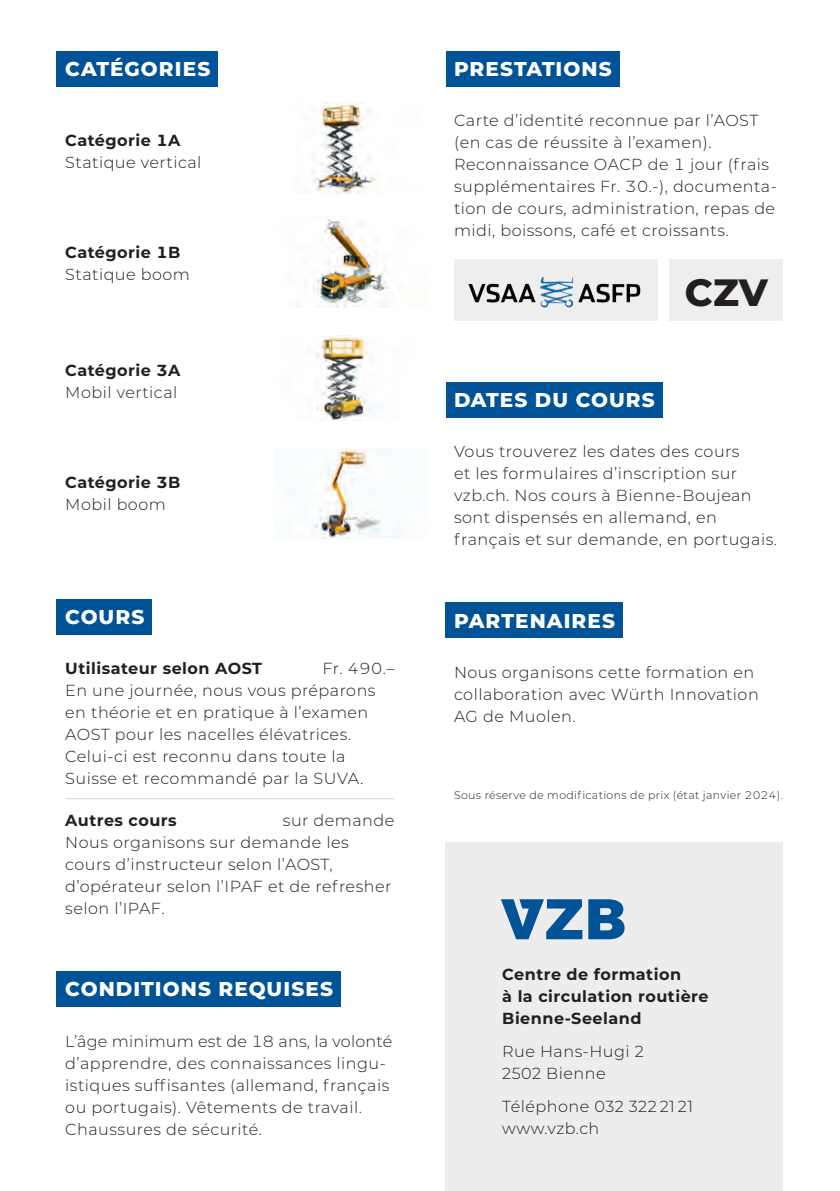
<style>
.page{position:relative;width:840px;height:1191px;background:#fff}
.page>*{position:absolute;margin:0;border:0;box-sizing:border-box;transform-origin:0 0}
.t1{font:800 38px "Montserrat";color:#231f20}
.Untertitel{font:800 20px "Montserrat";letter-spacing:.055em;color:#fff}
.Grundtext_Linie_unte{font:300 16px/22px "Montserrat";letter-spacing:.03em;color:#231f20}
.Grundtext_Linie_unte-2{font:700 16px/22px "Montserrat";letter-spacing:.03em;color:#231f20}
.Grundtext{font:300 16px "Montserrat";letter-spacing:.03em;color:#231f20}
.Grundtext-2{font:700 16px "Montserrat";letter-spacing:.03em;color:#231f20}
.Hinweis_klein{font:300 11px "Montserrat";letter-spacing:.03em;color:#231f20}
</style>
<div class="page">
<div style="left:57px;top:51px;width:161px;height:36px;background:#015397"></div>
<div style="left:57px;top:599px;width:95px;height:35px;background:#015397"></div>
<hr style="left:65px;top:798px;width:329px;height:1px;background:#d1d2d4">
<div style="left:57px;top:971px;width:284px;height:36px;background:#015397"></div>
<div style="left:445px;top:51px;width:174px;height:36px;background:#015397"></div>
<div style="left:445px;top:382px;width:217px;height:35px;background:#015397"></div>
<div style="left:445px;top:602px;width:177px;height:36px;background:#015397"></div>
<img style="left:313px;top:218px;width:76px;height:89px">
<img style="left:313px;top:103px;width:64px;height:90px">
<img style="left:307px;top:335px;width:73px;height:85px">
<img style="left:312px;top:449px;width:84px;height:90px">
<div style="left:669px;top:259px;width:113px;height:62px;background:#eeeeef"></div>
<div style="left:454px;top:259px;width:203px;height:62px;background:#eeeeef"></div>
<img style="left:468px;top:277px;width:173px;height:31px">
<div style="left:445px;top:842px;width:337px;height:349px;background:#ededee"></div>
<svg style="left:501px;top:899px;width:81px;height:40px"></svg>
<svg style="left:588px;top:899px;width:36px;height:40px"></svg>
<p class="Untertitel" style="left:65px;top:54px;width:146px">CATÉGORIES</p>
<p class="Grundtext-2" style="left:65px;top:129px;width:117px">Catégorie 1A</p>
<p class="Grundtext" style="left:65px;top:152px;width:138px">Statique vertical</p>
<p class="Grundtext-2" style="left:65px;top:241px;width:116px">Catégorie 1B</p>
<p class="Grundtext" style="left:65px;top:264px;width:126px">Statique boom</p>
<p class="Grundtext-2" style="left:65px;top:359px;width:117px">Catégorie 3A</p>
<p class="Grundtext" style="left:65px;top:381px;width:113px">Mobil vertical</p>
<p class="Grundtext-2" style="left:65px;top:471px;width:116px">Catégorie 3B</p>
<p class="Grundtext" style="left:65px;top:493px;width:102px">Mobil boom</p>
<p class="Untertitel" style="left:65px;top:602px;width:81px">COURS</p>
<p class="Grundtext_Linie_unte-2" style="left:65px;top:656px;width:198px">Utilisateur selon AOST</p>
<p class="Grundtext_Linie_unte" style="left:65px;top:657px;width:330px;text-indent:257px">Fr. 490.–<br>En une journée, nous vous préparons en théorie et en pratique à l’examen<br>AOST pour les nacelles élévatrices.<br>Celui-ci est reconnu dans toute la<br>Suisse et recommandé par la SUVA.</p>
<p class="Grundtext_Linie_unte-2" style="left:65px;top:808px;width:113px">Autres cours</p>
<p class="Grundtext_Linie_unte" style="left:65px;top:809px;width:330px;text-indent:217px">sur demande<br>Nous organisons sur demande les cours d’instructeur selon l’AOST, d’opérateur selon l’IPAF et de refresher selon l’IPAF.</p>
<p class="Untertitel" style="left:65px;top:974px;width:269px">CONDITIONS REQUISES</p>
<p class="Grundtext_Linie_unte" style="left:65px;top:1029px;width:328px">L’âge minimum est de 18 ans, la volonté d’apprendre, des connaissances lingu&shy;istiques suffisantes (allemand, français ou portugais). Vêtements de travail.<br>Chaussures de sécurité.</p>
<p class="Untertitel" style="left:454px;top:54px;width:159px">PRESTATIONS</p>
<p class="Grundtext_Linie_unte" style="left:454px;top:109px;width:324px">Carte d’identité reconnue par l’AOST (en cas de réussite à l’examen).<br>Reconnaissance OACP de 1 jour (frais supplémentaires Fr. 30.-), documenta&shy;tion de cours, administration, repas de midi, boissons, café et croissants.</p>
<p class="t1" style="left:684px;top:264px;width:84px">CZV</p>
<p class="Untertitel" style="left:454px;top:385px;width:202px">DATES DU COURS</p>
<p class="Grundtext_Linie_unte" style="left:454px;top:440px;width:324px">Vous trouverez les dates des cours<br>et les formulaires d’inscription sur vzb.ch. Nos cours à Bienne-Boujean sont dispensés en allemand, en français et sur demande, en portugais.</p>
<p class="Untertitel" style="left:454px;top:606px;width:162px">PARTENAIRES</p>
<p class="Grundtext_Linie_unte" style="left:454px;top:661px;width:306px">Nous organisons cette formation en collaboration avec Würth Innovation<br>AG de Muolen.</p>
<p class="Hinweis_klein" style="left:454px;top:787px;width:330px">Sous réserve de modifications de prix (état janvier 2024).</p>
<p class="Grundtext_Linie_unte-2" style="left:502px;top:962px;width:208px">Centre de formation<br>à la circulation routière<br>Bienne-Seeland</p>
<p class="Grundtext_Linie_unte" style="left:502px;top:1039px;width:143px">Rue Hans-Hugi 2<br>2502 Bienne</p>
<p class="Grundtext_Linie_unte" style="left:502px;top:1095px;width:192px">Téléphone 032 322 21 21 www.vzb.ch</p>
</div>
